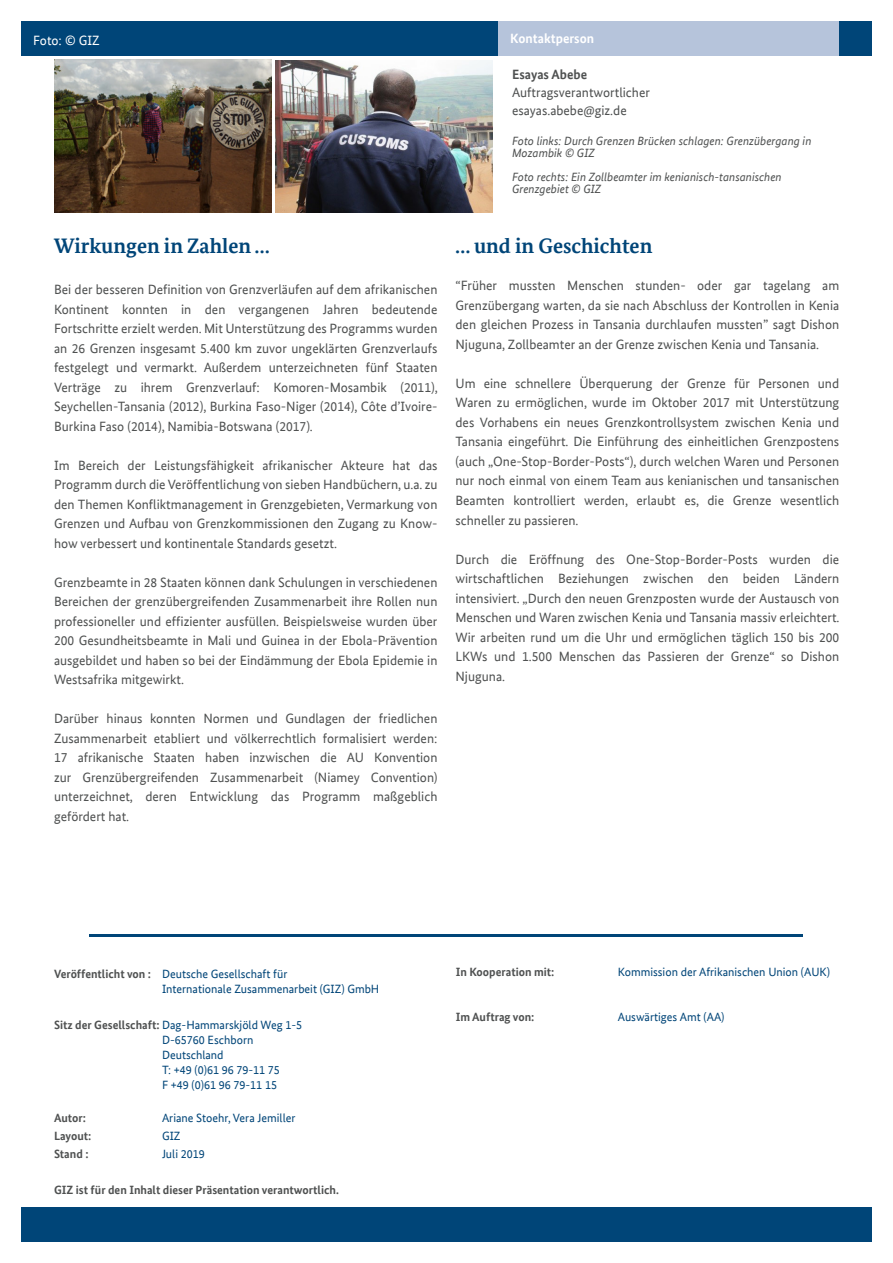
<style>
.page{position:relative;width:893px;height:1263px;background:#fff}
.page>*{position:absolute;margin:0;border:0;box-sizing:border-box;transform-origin:0 0}
.t1{font:700 21px "Bundes Serif Office";color:#004578}
.t2{font:13.5px/19.5px "Bundes Sans Office";color:#4f5151;text-align:justify}
.t3{font:700 13.5px "Bundes Sans Office";color:#fff}
.t4{font:700 13.5px "Bundes Sans Office";color:#4f5151}
.t5{font:13.5px "Bundes Sans Office";color:#fff}
.t6{font:12px "Bundes Sans Office";color:#004578}
.t7{font:italic 12px/12px "Bundes Sans Office";color:#4f5151}
.t8{font:700 12px "Bundes Sans Office";color:#4f5151}
.s1{font-weight:700;color:#4f5151}
</style>
<div class="page">
<div style="left:21px;top:21px;width:851px;height:35px;background:#004578"></div>
<div style="left:498px;top:21px;width:341px;height:35px;background:#b6c4db"></div>
<div style="left:21px;top:1208px;width:851px;height:34px;background:#004578"></div>
<img style="left:54px;top:60px;width:217px;height:152px">
<img style="left:275px;top:60px;width:218px;height:152px">
<hr style="left:90px;top:935px;width:713px;height:2px;background:#004578">
<p class="t5" style="left:33px;top:33px;width:68px">Foto: © GIZ</p>
<p class="t3" style="left:510px;top:30px;width:85px">Kontaktperson</p>
<p class="t1" style="left:54px;top:233px;width:217px">Wirkungen in Zahlen …</p>
<p class="t2" style="left:54px;top:280px;width:385px">Bei der besseren Definition von Grenzverläufen auf dem afrikanischen Kontinent konnten in den vergangenen Jahren bedeutende Fortschritte erzielt werden. Mit Unterstützung des Programms wurden an 26 Grenzen insgesamt 5.400 km zuvor ungeklärten Grenzverlaufs festgelegt und vermarkt. Außerdem unterzeichneten fünf Staaten Verträge zu ihrem Grenzverlauf: Komoren-Mosambik (2011), Seychellen-Tansania (2012), Burkina Faso-Niger (2014), Côte d’Ivoire-Burkina Faso (2014), Namibia-Botswana (2017).</p>
<p class="t2" style="left:54px;top:455px;width:385px">Im Bereich der Leistungsfähigkeit afrikanischer Akteure hat das Programm durch die Veröffentlichung von sieben Handbüchern, u.a. zu den Themen Konfliktmanagement in Grenzgebieten, Vermarkung von Grenzen und Aufbau von Grenzkommissionen den Zugang zu Know&shy;how verbessert und kontinentale Standards gesetzt.</p>
<p class="t2" style="left:54px;top:572px;width:385px">Grenzbeamte in 28 Staaten können dank Schulungen in verschiedenen Bereichen der grenzübergreifenden Zusammenarbeit ihre Rollen nun professioneller und effizienter ausfüllen. Beispielsweise wurden über 200 Gesundheitsbeamte in Mali und Guinea in der Ebola-Prävention ausgebildet und haben so bei der Eindämmung der Ebola Epidemie in Westsafrika mitgewirkt.</p>
<p class="t2" style="left:54px;top:709px;width:385px">Darüber hinaus konnten Normen und Gundlagen der friedlichen Zusammenarbeit etabliert und völkerrechtlich formalisiert werden:<br>17 afrikanische Staaten haben inzwischen die AU Konvention zur Grenzübergreifenden Zusammenarbeit (Niamey Convention) unterzeichnet, deren Entwicklung das Programm maßgeblich gefördert hat.</p>
<p class="t4" style="left:512px;top:67px;width:77px">Esayas Abebe</p>
<p class="t2" style="left:512px;top:83px;width:139px">Auftragsverantwortlicher</p>
<p class="t2" style="left:512px;top:101px;width:116px">esayas.abebe@giz.de</p>
<p class="t7" style="left:512px;top:135px;width:301px">Foto links: Durch Grenzen Brücken schlagen: Grenzübergang in<br>Mozambik © GIZ</p>
<p class="t7" style="left:512px;top:171px;width:271px">Foto rechts: Ein Zollbeamter im kenianisch-tansanischen<br>Grenzgebiet © GIZ</p>
<p class="t1" style="left:455px;top:233px;width:198px">… und in Geschichten</p>
<p class="t2" style="left:455px;top:276px;width:385px">“Früher mussten Menschen stunden- oder gar tagelang am Grenzübergang warten, da sie nach Abschluss der Kontrollen in Kenia den gleichen Prozess in Tansania durchlaufen mussten” sagt Dishon Njuguna, Zollbeamter an der Grenze zwischen Kenia und Tansania.</p>
<p class="t2" style="left:455px;top:374px;width:385px">Um eine schnellere Überquerung der Grenze für Personen und Waren zu ermöglichen, wurde im Oktober 2017 mit Unterstützung des Vorhabens ein neues Grenzkontrollsystem zwischen Kenia und Tansania eingeführt. Die Einführung des einheitlichen Grenzpostens (auch „One-Stop-Border-Posts“), durch welchen Waren und Personen nur noch einmal von einem Team aus kenianischen und tansanischen Beamten kontrolliert werden, erlaubt es, die Grenze wesentlich schneller zu passieren.</p>
<p class="t2" style="left:455px;top:549px;width:386px">Durch die Eröffnung des One-Stop-Border-Posts wurden die wirtschaftlichen Beziehungen zwischen den beiden Ländern intensiviert. „Durch den neuen Grenzposten wurde der Austausch von Menschen und Waren zwischen Kenia und Tansania massiv erleichtert.<br>Wir arbeiten rund um die Uhr und ermöglichen täglich 150 bis 200<br>LKWs und 1.500 Menschen das Passieren der Grenze“ so Dishon Njuguna.</p>
<p class="t6" style="left:54px;top:967px;width:235px"><span class="s1">Veröffentlicht von :</span> Deutsche Gesellschaft für</p>
<p class="t6" style="left:162px;top:982px;width:219px">Internationale Zusammenarbeit (GIZ) GmbH</p>
<p class="t6" style="left:54px;top:1018px;width:250px"><span class="s1">Sitz der Gesellschaft:</span> Dag-Hammarskjöld Weg 1-5</p>
<p class="t6" style="left:162px;top:1033px;width:93px">D-65760 Eschborn</p>
<p class="t6" style="left:162px;top:1048px;width:63px">Deutschland</p>
<p class="t6" style="left:162px;top:1063px;width:119px">T: +49 (0)61 96 79-11 75</p>
<p class="t6" style="left:162px;top:1078px;width:116px">F +49 (0)61 96 79-11 15</p>
<p class="t8" style="left:54px;top:1110px;width:34px">Autor:</p>
<p class="t6" style="left:162px;top:1111px;width:135px">Ariane Stoehr, Vera Jemiller</p>
<p class="t8" style="left:54px;top:1128px;width:39px">Layout:</p>
<p class="t6" style="left:162px;top:1129px;width:20px">GIZ</p>
<p class="t8" style="left:54px;top:1146px;width:36px">Stand :</p>
<p class="t6" style="left:162px;top:1147px;width:44px">Juli 2019</p>
<p class="t8" style="left:54px;top:1182px;width:286px">GIZ ist für den Inhalt dieser Präsentation verantwortlich.</p>
<p class="t8" style="left:456px;top:965px;width:100px">In Kooperation mit:</p>
<p class="t6" style="left:618px;top:965px;width:214px">Kommission der Afrikanischen Union (AUK)</p>
<p class="t8" style="left:456px;top:1010px;width:80px">Im Auftrag von:</p>
<p class="t6" style="left:618px;top:1010px;width:108px">Auswärtiges Amt (AA)</p>
</div>
